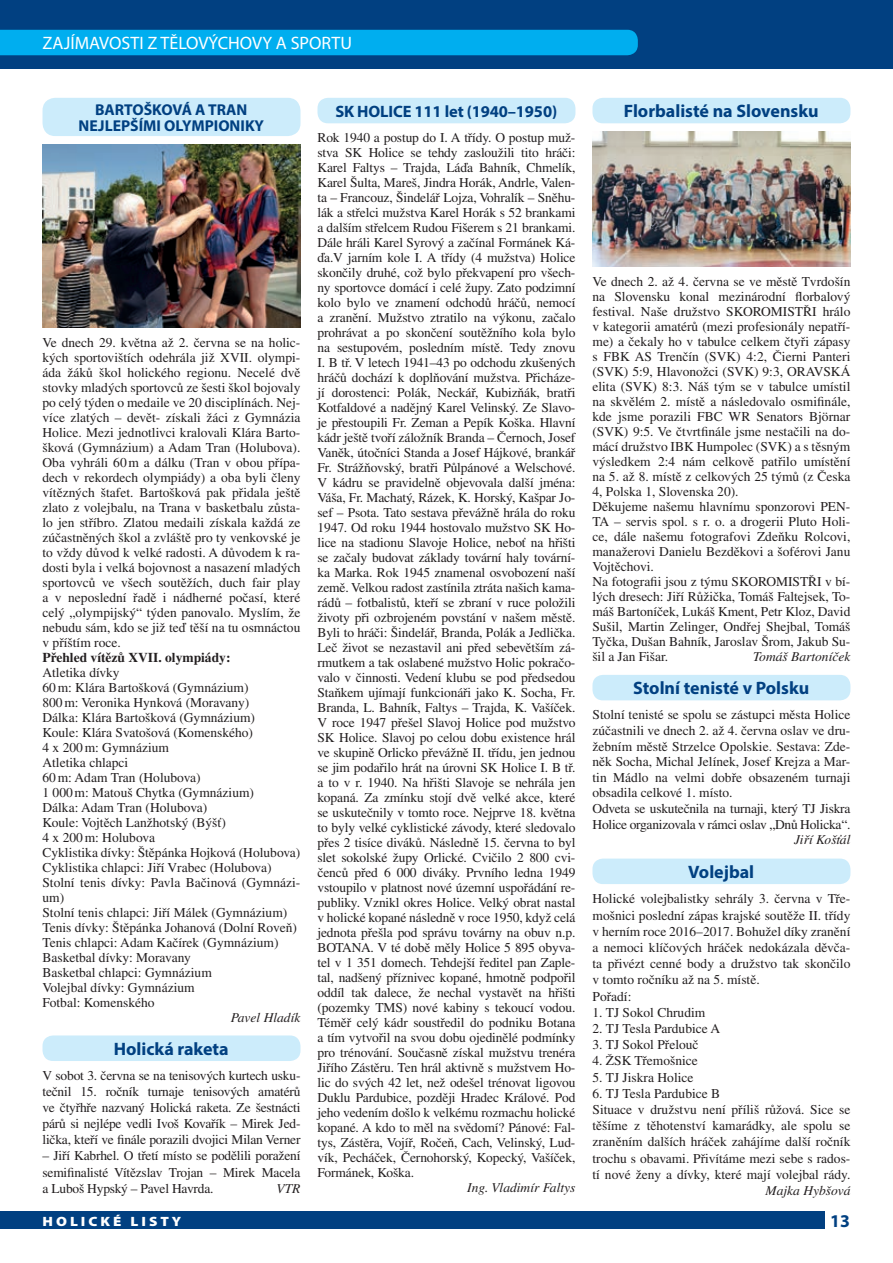
<style>
.page{position:relative;width:893px;height:1263px;background:#fff}
.page>*{position:absolute;margin:0;border:0;box-sizing:border-box;transform-origin:0 0}
.t1{font:700 18px "Myriad Pro";color:#014081}
.t2{font:18px "Myriad Pro";color:#fff}
.t3{font:700 16.5px "Myriad Pro";letter-spacing:-.01em;color:#014081}
.t4{font:700 15.75px/16.5px "Myriad Pro";color:#014081;text-align:center}
.t5{font:13.5px/15px "Times CE";color:#231f20}
.t6{font:italic 13.5px "Times CE";color:#231f20}
.t7{font:700 13.5px "Times CE";color:#231f20}
.t8{font:900 13.5px "Myriad Pro";letter-spacing:.2em;color:#fff;scale:1.11 1}
</style>
<div class="page">
<div style="left:0;top:1212px;width:825px;height:17px;background:#014081"></div>
<div style="left:0;top:0;width:893px;height:68px;background:#014081"></div>
<div style="left:0;top:30px;width:638px;height:25px;background:#00aeef"></div>
<div style="left:43px;top:98px;width:257px;height:38px;background:#ccecfb;border-radius:13px"></div>
<img style="left:43px;top:145px;width:257px;height:183px">
<div style="left:43px;top:1035px;width:257px;height:26px;background:#ccecfb;border-radius:10px"></div>
<div style="left:592px;top:675px;width:258px;height:25px;background:#ccecfb;border-radius:10px"></div>
<div style="left:592px;top:858px;width:258px;height:26px;background:#ccecfb;border-radius:10px"></div>
<div style="left:317px;top:98px;width:258px;height:25px;background:#ccecfb;border-radius:10px"></div>
<div style="left:592px;top:98px;width:258px;height:25px;background:#ccecfb;border-radius:10px"></div>
<img style="left:592px;top:132px;width:258px;height:134px">
<h1 class="t2" style="left:43px;top:32px;width:311px">ZAJÍMAVOSTI Z TĚLOVÝCHOVY A SPORTU</h1>
<p class="t4" style="left:79px;top:101px;width:187px">BARTOŠKOVÁ A TRAN<br>NEJLEPŠÍMI OLYMPIONIKY</p>
<p class="t5" style="left:42px;top:335px;width:259px;text-align:justify">Ve dnech 29. května až 2. června se na holic&shy;kých sportovištích odehrála již XVII. olympi&shy;áda žáků škol holického regionu. Necelé dvě stovky mladých sportovců ze šesti škol bojovaly po celý týden o medaile ve 20 disciplínách. Nej&shy;více zlatých – devět- získali žáci z Gymnázia Holice. Mezi jednotlivci kralovali Klára Barto&shy;šková (Gymnázium) a Adam Tran (Holubova).<br>Oba vyhráli 60m a dálku (Tran v obou přípa&shy;dech v rekordech olympiády) a oba byli členy vítězných štafet. Bartošková pak přidala ještě zlato z volejbalu, na Trana v basketbalu zůsta&shy;lo jen stříbro. Zlatou medaili získala každá ze zúčastněných škol a zvláště pro ty venkovské je to vždy důvod k velké radosti. A důvodem k ra&shy;dosti byla i velká bojovnost a nasazení mladých sportovců ve všech soutěžích, duch fair play a v neposlední řadě i nádherné počasí, které celý „olympijský“ týden panovalo. Myslím, že nebudu sám, kdo se již teď těší na tu osmnáctou v příštím roce.</p>
<p class="t7" style="left:42px;top:650px;width:190px">Přehled vítězů XVII. olympiády:</p>
<p class="t5" style="left:42px;top:665px;width:259px">Atletika dívky<br>60m: Klára Bartošková (Gymnázium)<br>800m: Veronika Hynková (Moravany)<br>Dálka: Klára Bartošková (Gymnázium)<br>Koule: Klára Svatošová (Komenského)<br>4 x 200m: Gymnázium<br>Atletika chlapci<br>60m: Adam Tran (Holubova)<br>1 000m: Matouš Chytka (Gymnázium)<br>Dálka: Adam Tran (Holubova)<br>Koule: Vojtěch Lanžhotský (Býšť)<br>4 x 200m: Holubova<br>Cyklistika dívky: Štěpánka Hojková (Holubova)<br>Cyklistika chlapci: Jiří Vrabec (Holubova)<br>Stolní tenis dívky: Pavla Bačinová (Gymnázi&shy;um)<br>Stolní tenis chlapci: Jiří Málek (Gymnázium)<br>Tenis dívky: Štěpánka Johanová (Dolní Roveň)<br>Tenis chlapci: Adam Kačírek (Gymnázium)<br>Basketbal dívky: Moravany<br>Basketbal chlapci: Gymnázium<br>Volejbal dívky: Gymnázium<br>Fotbal: Komenského</p>
<p class="t6" style="left:231px;top:1010px;width:71px">Pavel Hladík</p>
<h1 class="t1" style="left:114px;top:1037px;width:116px">Holická raketa</h1>
<p class="t5" style="left:43px;top:1067px;width:259px;line-height:16px;text-align:justify">V sobot 3. června se na tenisových kurtech usku&shy;tečnil 15. ročník turnaje tenisových amatérů ve čtyřhře nazvaný Holická raketa. Ze šestnácti párů si nejlépe vedli Ivoš Kovařík – Mirek Jed&shy;lička, kteří ve finále porazili dvojici Milan Verner</p>
<p class="t5" style="left:43px;top:1148px;width:259px;line-height:16px;text-align:justify">– Jiří Kabrhel. O třetí místo se podělili poražení semifinalisté Vítězslav Trojan – Mirek Macela a Luboš Hypský – Pavel Havrda.</p>
<p class="t6" style="left:276px;top:1180px;width:26px">VTR</p>
<p class="t8" style="left:43px;top:1212px;width:127px">HOLICKÉ LISTY</p>
<p class="t3" style="left:335px;top:100px;width:223px">SK HOLICE 111 let (1940–1950)</p>
<p class="t5" style="left:317px;top:130px;width:259px;text-align:justify">Rok 1940 a postup do I. A třídy. O postup muž&shy;stva SK Holice se tehdy zasloužili tito hráči:<br>Karel Faltys – Trajda, Láďa Bahník, Chmelík, Karel Šulta, Mareš, Jindra Horák, Andrle, Valen&shy;ta – Francouz, Šindelář Lojza, Vohralík – Sněhu&shy;lák a střelci mužstva Karel Horák s 52 brankami a dalším střelcem Rudou Fišerem s 21 brankami.<br>Dále hráli Karel Syrový a začínal Formánek Ká&shy;ďa.V jarním kole I. A třídy (4 mužstva) Holice skončily druhé, což bylo překvapení pro všech&shy;ny sportovce domácí i celé župy. Zato podzimní kolo bylo ve znamení odchodů hráčů, nemocí a zranění. Mužstvo ztratilo na výkonu, začalo prohrávat a po skončení soutěžního kola bylo na sestupovém, posledním místě. Tedy znovu I. B tř. V letech 1941–43 po odchodu zkušených hráčů dochází k doplňování mužstva. Přicháze&shy;jí dorostenci: Polák, Neckář, Kubizňák, bratři Kotfaldové a nadějný Karel Velinský. Ze Slavo&shy;je přestoupili Fr. Zeman a Pepík Koška. Hlavní kádr ještě tvoří záložník Branda – Černoch, Josef Vaněk, útočníci Standa a Josef Hájkové, brankář Fr. Strážňovský, bratři Půlpánové a Welschové.<br>V kádru se pravidelně objevovala další jména:<br>Váša, Fr. Machatý, Rázek, K. Horský, Kašpar Jo&shy;sef – Psota. Tato sestava převážně hrála do roku 1947. Od roku 1944 hostovalo mužstvo SK Ho&shy;lice na stadionu Slavoje Holice, neboť na hřišti se začaly budovat základy tovární haly tovární&shy;ka Marka. Rok 1945 znamenal osvobození naší země. Velkou radost zastínila ztráta našich kama&shy;rádů – fotbalistů, kteří se zbraní v ruce položili životy při ozbrojeném povstání v našem městě.<br>Byli to hráči: Šindelář, Branda, Polák a Jedlička.<br>Leč život se nezastavil ani před sebevětším zá&shy;rmutkem a tak oslabené mužstvo Holic pokračo&shy;valo v činnosti. Vedení klubu se pod předsedou Staňkem ujímají funkcionáři jako K. Socha, Fr.<br>Branda, L. Bahník, Faltys – Trajda, K. Vašíček.<br>V roce 1947 přešel Slavoj Holice pod mužstvo SK Holice. Slavoj po celou dobu existence hrál ve skupině Orlicko převážně II. třídu, jen jednou se jim podařilo hrát na úrovni SK Holice I. B tř. a to v r. 1940. Na hřišti Slavoje se nehrála jen kopaná. Za zmínku stojí dvě velké akce, které se uskutečnily v tomto roce. Nejprve 18. května to byly velké cyklistické závody, které sledovalo přes 2 tisíce diváků. Následně 15. června to byl slet sokolské župy Orlické. Cvičilo 2 800 cvi&shy;čenců před 6 000 diváky. Prvního ledna 1949 vstoupilo v platnost nové územní uspořádání re&shy;publiky. Vznikl okres Holice. Velký obrat nastal v holické kopané následně v roce 1950, když celá jednota přešla pod správu továrny na obuv n.p.<br>BOTANA. V té době měly Holice 5 895 obyva&shy;tel v 1 351 domech. Tehdejší ředitel pan Zaple&shy;tal, nadšený příznivec kopané, hmotně podpořil oddíl tak dalece, že nechal vystavět na hřišti (pozemky TMS) nové kabiny s tekoucí vodou.<br>Téměř celý kádr soustředil do podniku Botana a tím vytvořil na svou dobu ojedinělé podmínky pro trénování. Současně získal mužstvu trenéra Jiřího Zástěru. Ten hrál aktivně s mužstvem Ho&shy;lic do svých 42 let, než odešel trénovat ligovou Duklu Pardubice, později Hradec Králové. Pod jeho vedením došlo k velkému rozmachu holické kopané. A kdo to měl na svědomí? Pánové: Fal&shy;tys, Zástěra, Vojíř, Ročeň, Cach, Velinský, Lud&shy;vík, Pecháček, Černohorský, Kopecký, Vašíček, Formánek, Koška.</p>
<p class="t6" style="left:467px;top:1180px;width:110px">Ing. Vladimír Faltys</p>
<h1 class="t1" style="left:624px;top:99px;width:196px">Florbalisté na Slovensku</h1>
<p class="t5" style="left:592px;top:274px;width:260px">Ve dnech 2. až 4. června se ve městě Tvrdošín na Slovensku konal mezinárodní florbalový festival. Naše družstvo SKOROMISTŘI hrálo v kategorii amatérů (mezi profesionály nepatří&shy;me) a čekaly ho v tabulce celkem čtyři zápasy s FBK AS Trenčín (SVK) 4:2, Čierni Panteri (SVK) 5:9, Hlavonožci (SVK) 9:3, ORAVSKÁ elita (SVK) 8:3. Náš tým se v tabulce umístil na skvělém 2. místě a následovalo osmifinále, kde jsme porazili FBC WR Senators Björnar (SVK) 9:5. Ve čtvrtfinále jsme nestačili na do&shy;mácí družstvo IBK Humpolec (SVK) a s těsným výsledkem 2:4 nám celkově patřilo umístění na 5. až 8. místě z celkových 25 týmů (z Česka 4, Polska 1, Slovenska 20).<br>Děkujeme našemu hlavnímu sponzorovi PEN-TA – servis spol. s r. o. a drogerii Pluto Holi&shy;ce, dále našemu fotografovi Zdeňku Rolcovi, manažerovi Danielu Bezděkovi a šoférovi Janu Vojtěchovi.<br>Na fotografii jsou z týmu SKOROMISTŘI v bí&shy;lých dresech: Jiří Růžička, Tomáš Faltejsek, To&shy;máš Bartoníček, Lukáš Kment, Petr Kloz, David Sušil, Martin Zelinger, Ondřej Shejbal, Tomáš Tyčka, Dušan Bahník, Jaroslav Šrom, Jakub Su&shy;šil a Jan Fišar.</p>
<p class="t6" style="left:753px;top:649px;width:99px">Tomáš Bartoníček</p>
<h1 class="t1" style="left:633px;top:676px;width:178px">Stolní tenisté v Polsku</h1>
<p class="t5" style="left:592px;top:707px;width:259px;line-height:15.6px">Stolní tenisté se spolu se zástupci města Holice zúčastnili ve dnech 2. až 4. června oslav ve dru&shy;žebním městě Strzelce Opolskie. Sestava: Zde&shy;něk Socha, Michal Jelínek, Josef Krejza a Mar&shy;tin Mádlo na velmi dobře obsazeném turnaji obsadila celkové 1. místo.<br>Odveta se uskutečnila na turnaji, který TJ Jiskra Holice organizovala v rámci oslav „Dnů Holicka“.</p>
<p class="t6" style="left:794px;top:832px;width:58px">Jiří Košťál</p>
<h1 class="t1" style="left:688px;top:860px;width:67px">Volejbal</h1>
<p class="t5" style="left:592px;top:890px;width:259px;line-height:16.2px">Holické volejbalistky sehrály 3. června v Tře&shy;mošnici poslední zápas krajské soutěže II. třídy v herním roce 2016–2017. Bohužel díky zranění a nemoci klíčových hráček nedokázala děvča&shy;ta přivézt cenné body a družstvo tak skončilo v tomto ročníku až na 5. místě.<br>Pořadí:</p>
<p class="t5" style="left:592px;top:1004px;width:114px">1. TJ Sokol Chrudim</p>
<p class="t5" style="left:592px;top:1021px;width:129px">2. TJ Tesla Pardubice A</p>
<p class="t5" style="left:592px;top:1037px;width:108px">3. TJ Sokol Přelouč</p>
<p class="t5" style="left:592px;top:1053px;width:107px">4. ŽSK Třemošnice</p>
<p class="t5" style="left:592px;top:1069px;width:102px">5. TJ Jiskra Holice</p>
<p class="t5" style="left:592px;top:1085px;width:259px;line-height:16.2px">6. TJ Tesla Pardubice B<br>Situace v družstvu není příliš růžová. Sice se těšíme z těhotenství kamarádky, ale spolu se zraněním dalších hráček zahájíme další ročník trochu s obavami. Přivítáme mezi sebe s rados&shy;tí nové ženy a dívky, které mají volejbal rády.</p>
<p class="t6" style="left:765px;top:1182px;width:86px">Majka Hybšová</p>
</div>
